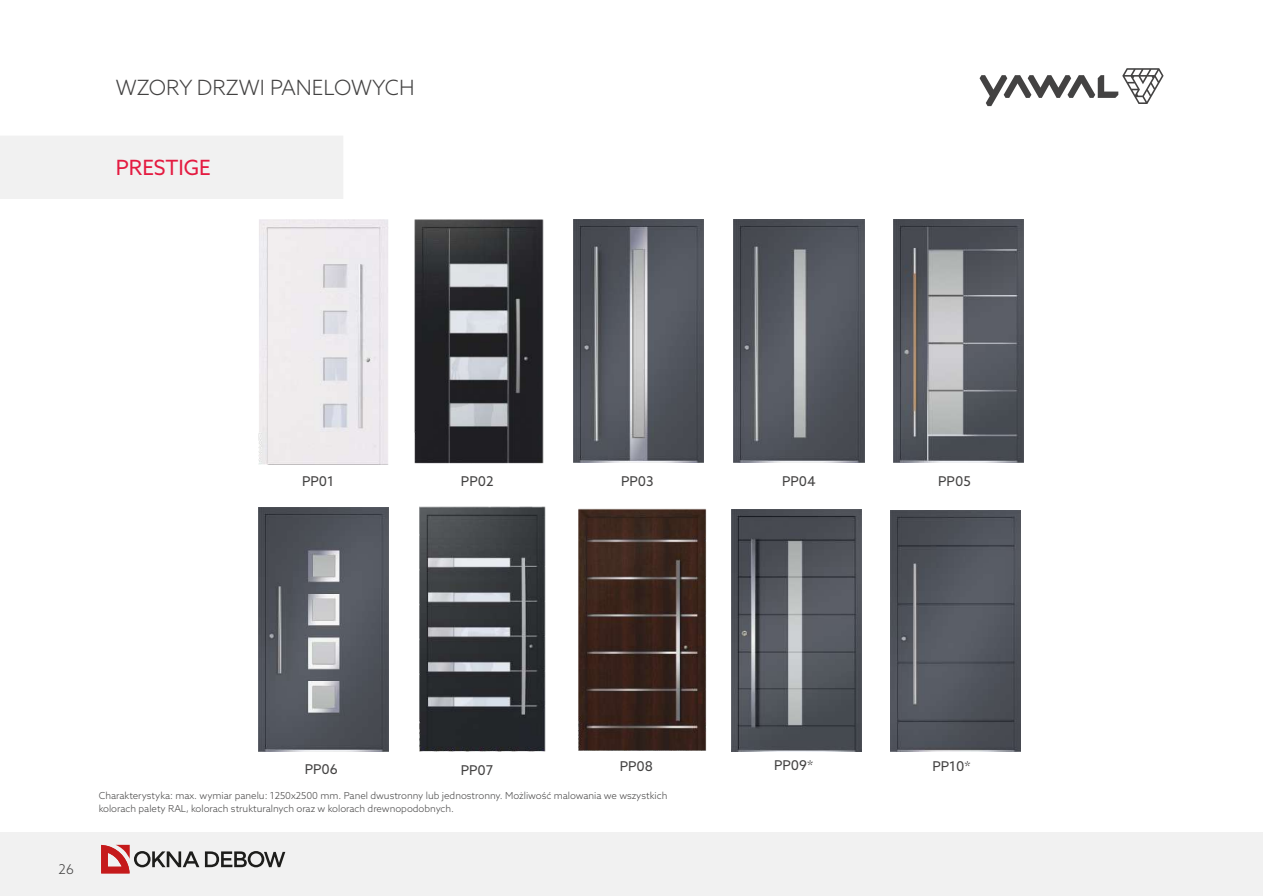
<style>
.page{position:relative;width:1263px;height:896px;background:#fff}
.page>*{position:absolute;margin:0;border:0;box-sizing:border-box;transform-origin:0 0}
.t1{font:300 21px "Azo Sans";color:#434242}
.t2{font:21px "Azo Sans";color:#e41b41}
.t3{font:13.5px "Azo Sans";color:#434242}
.t4{font:300 13.5px "Azo Sans";color:#434242}
.t5{font:300 9.6px/12.8px "Azo Sans";color:#434242}
</style>
<div class="page">
<div style="left:0;top:136px;width:343px;height:63px;background:#f1f1f1"></div>
<svg style="left:979px;top:68px;width:184px;height:38px"></svg>
<img style="left:258px;top:219px;width:130px;height:245px">
<img style="left:414px;top:219px;width:129px;height:245px">
<img style="left:573px;top:219px;width:131px;height:243px">
<img style="left:734px;top:219px;width:131px;height:243px">
<div style="left:0;top:831px;width:1263px;height:64px;background:#f1f1f1"></div>
<img style="left:893px;top:219px;width:130px;height:243px">
<img style="left:258px;top:507px;width:131px;height:243px">
<img style="left:419px;top:506px;width:127px;height:246px">
<img style="left:578px;top:508px;width:129px;height:243px">
<img style="left:731px;top:509px;width:130px;height:242px">
<img style="left:891px;top:510px;width:130px;height:241px">
<svg style="left:101px;top:844px;width:98px;height:29px"></svg>
<svg style="left:205px;top:851px;width:80px;height:15px"></svg>
<h1 class="t1" style="left:116px;top:78px;width:301px">WZORY DRZWI PANELOWYCH</h1>
<h1 class="t2" style="left:116px;top:158px;width:97px">PRESTIGE</h1>
<h2 class="t3" style="left:302px;top:475px;width:34px">PP01</h2>
<h2 class="t3" style="left:461px;top:475px;width:34px">PP02</h2>
<h2 class="t3" style="left:621px;top:475px;width:34px">PP03</h2>
<h2 class="t3" style="left:782px;top:475px;width:35px">PP04</h2>
<h2 class="t3" style="left:938px;top:475px;width:34px">PP05</h2>
<h2 class="t4" style="left:59px;top:862px;width:17px">26</h2>
<h2 class="t3" style="left:305px;top:763px;width:35px">PP06</h2>
<h2 class="t3" style="left:461px;top:764px;width:34px">PP07</h2>
<h2 class="t3" style="left:620px;top:759px;width:35px">PP08</h2>
<h2 class="t3" style="left:774px;top:759px;width:41px">PP09*</h2>
<h2 class="t3" style="left:932px;top:760px;width:40px">PP10*</h2>
<p class="t5" style="left:99px;top:790px;width:570px">Charakterystyka: max. wymiar panelu: 1250x2500 mm. Panel dwustronny lub jednostronny. Możliwość malowania we wszystkich kolorach palety RAL‚ kolorach strukturalnych oraz w kolorach drewnopodobnych.</p>
</div>
